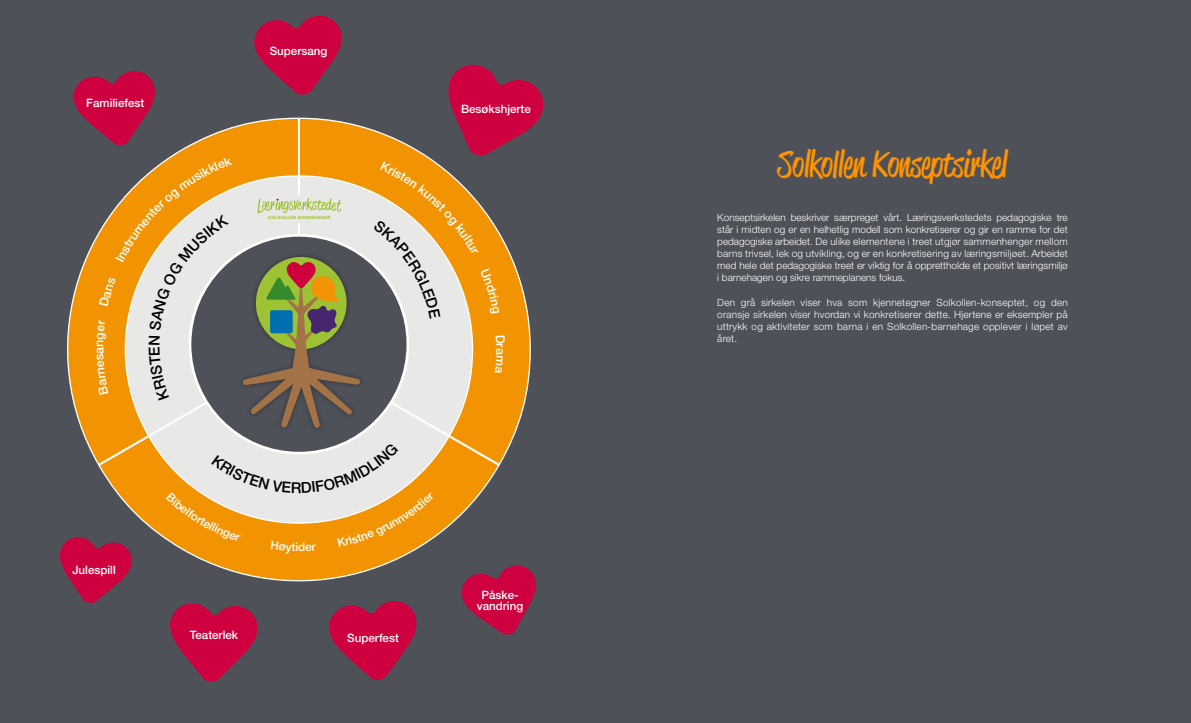
<style>
.page{position:relative;width:1191px;height:723px;background:#4f5159}
.page>*{position:absolute;margin:0;border:0;box-sizing:border-box;transform-origin:0 0}
.t1{font:36.2px "Reklame Script";color:#ff9300}
.t2{font:500 12.4px "Helvetica Neue LT Std";color:#fff}
.t3{font:500 11.7px "Helvetica Neue LT Std";color:#fff}
.t4{font:500 11.6px/10.7px "Helvetica Neue LT Std";color:#fff;text-align:center}
.t5{font:300 10px/12px "Helvetica Neue LT Std";letter-spacing:.01em;color:#fff;text-align:justify}
.t6{font:700 4.4px "Helvetica Neue";letter-spacing:.04em;color:#9cc232}
</style>
<div class="page">
<svg style="left:73px;top:71px;width:82px;height:46px"></svg>
<svg style="left:254px;top:15px;width:88px;height:80px"></svg>
<svg style="left:462px;top:565px;width:74px;height:70px"></svg>
<svg style="left:170px;top:603px;width:88px;height:79px"></svg>
<svg style="left:60px;top:537px;width:41px;height:66px"></svg>
<svg style="left:300px;top:117px;width:231px;height:346px"></svg>
<svg style="left:97px;top:348px;width:404px;height:249px"></svg>
<svg style="left:67px;top:117px;width:233px;height:349px"></svg>
<svg style="left:300px;top:175px;width:174px;height:262px;background:#eadac1"></svg>
<svg style="left:147px;top:348px;width:304px;height:200px;background:#e1bf8a"></svg>
<svg style="left:101px;top:175px;width:199px;height:262px;background:#ebd1a7"></svg>
<svg style="left:189px;top:234px;width:220px;height:209px"></svg>
<div style="left:257px;top:196px;width:84px;height:27px;background:#e8e8e7"></div>
<svg style="left:257px;top:198px;width:84px;height:15px"></svg>
<div style="left:238px;top:251px;width:127px;height:182px;background:#4f5159"></div>
<svg style="left:244px;top:257px;width:116px;height:171px"></svg>
<svg style="left:329px;top:601px;width:88px;height:79px"></svg>
<svg style="left:495px;top:335px;width:10px;height:38px"></svg>
<svg style="left:373px;top:64px;width:171px;height:255px"></svg>
<svg style="left:166px;top:443px;width:269px;height:110px;background:#e8c081"></svg>
<svg style="left:97px;top:156px;width:135px;height:245px"></svg>
<p class="t4" style="left:86px;top:98px;width:60px">Familiefest</p>
<p class="t2" style="left:92px;top:353px;width:8px;rotate:-90deg">a</p>
<p class="t4" style="left:270px;top:45px;width:59px">Supersang</p>
<p class="t6" style="left:268px;top:214px;width:64px">SOLKOLLEN BARNEHAGER</p>
<p class="t4" style="left:461px;top:103px;width:71px">Besøkshjerte</p>
<p class="t4" style="left:72px;top:564px;width:45px">Julespill</p>
<p class="t4" style="left:190px;top:629px;width:50px">Teaterlek</p>
<p class="t3" style="left:295px;top:540px;width:12px">id</p>
<p class="t4" style="left:347px;top:632px;width:53px">Superfest</p>
<p class="t4" style="left:477px;top:589px;width:48px">Påske&shy;vandring</p>
<h1 class="t1" style="left:778px;top:139px;width:231px">Solkollen Konseptsirkel</h1>
<p class="t5" style="left:717px;top:211px;width:352px">Konseptsirkelen beskriver særpreget vårt. Læringsverkstedets pedagogiske tre står i midten og er en helhetlig modell som konkretiserer og gir en ramme for det pedagogiske arbeidet. De ulike elementene i treet utgjør sammenhenger mellom barns trivsel, lek og utvikling, og er en konkretisering av læringsmiljøet. Arbeidet med hele det pedagogiske treet er viktig for å opprettholde et positivt læringsmiljø i barnehagen og sikre rammeplanens fokus.</p>
<p class="t5" style="left:717px;top:297px;width:352px">Den grå sirkelen viser hva som kjennetegner Solkollen-konseptet, og den oransje sirkelen viser hvordan vi konkretiserer dette. Hjertene er eksempler på uttrykk og aktiviteter som barna i en Solkollen-barnehage opplever i løpet av året.</p>
</div>
